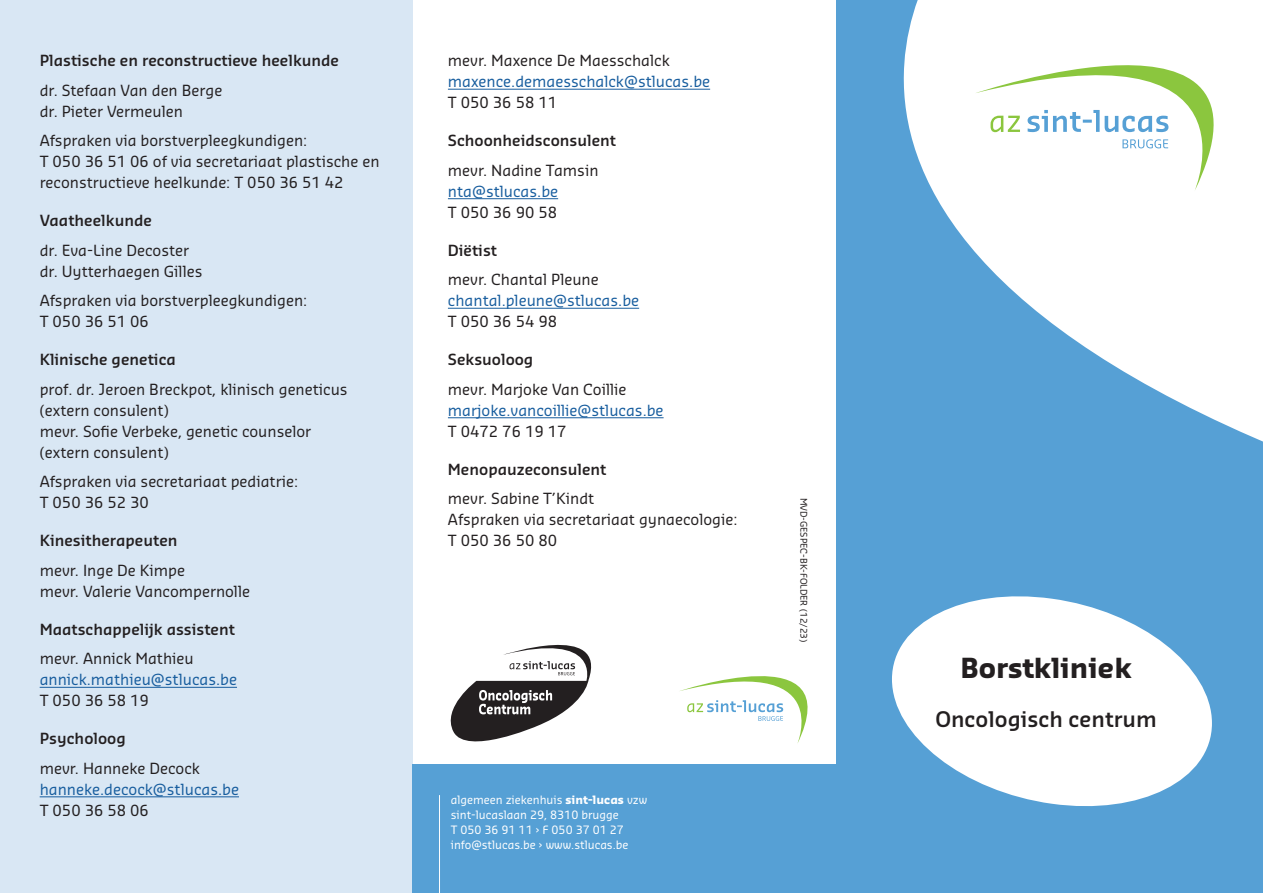
<style>
.page{position:relative;width:1263px;height:893px;background:#fff}
.page>*{position:absolute;margin:0;border:0;box-sizing:border-box;transform-origin:0 0}
.t1{font:700 27px "Sansa Std";color:#231f20}
.t2{font:600 21px "Sansa Std";color:#231f20}
.t3{font:15px/21px "Sansa Std";color:#231f20}
.t4{font:600 15px "Sansa Std";color:#231f20}
.t5{font:15px "Sansa Std";color:#175d9e}
.t6{font:11.25px/15px "Sansa Std";color:#fff}
.t7{font:9px "Sansa Std";color:#231f20}
.s1{font-weight:700}
</style>
<div class="page">
<div style="left:837px;top:0;width:426px;height:893px;background:#56a0d5"></div>
<div style="left:0;top:0;width:412px;height:893px;background:#d9e7f4"></div>
<svg style="left:892px;top:596px;width:320px;height:211px;fill:#fff"></svg>
<div style="left:412px;top:764px;width:426px;height:129px;background:#56a0d5"></div>
<hr style="left:439px;top:795px;width:1px;height:98px;background:#fff">
<svg style="left:680px;top:633px;width:157px;height:111px"></svg>
<svg style="left:680px;top:0;width:583px;height:495px;fill:#fff"></svg>
<div style="left:975px;top:0;width:288px;height:191px;background:#fff"></div>
<svg style="left:990px;top:116px;width:30px;height:16px"></svg>
<svg style="left:1122px;top:139px;width:46px;height:9px"></svg>
<svg style="left:1027px;top:110px;width:141px;height:22px"></svg>
<hr style="left:40px;top:687px;width:197px;height:1px;background:#175d9e">
<hr style="left:40px;top:797px;width:199px;height:1px;background:#175d9e">
<hr style="left:448px;top:89px;width:262px;height:1px;background:#175d9e">
<hr style="left:448px;top:198px;width:110px;height:1px;background:#175d9e">
<hr style="left:448px;top:308px;width:191px;height:1px;background:#175d9e">
<hr style="left:448px;top:417px;width:216px;height:1px;background:#175d9e">
<svg style="left:450px;top:644px;width:142px;height:98px"></svg>
<p class="t4" style="left:40px;top:51px;width:301px">Plastische en reconstructieve heelkunde</p>
<p class="t3" style="left:40px;top:79px;width:184px">dr. Stefaan Van den Berge dr. Pieter Vermeulen</p>
<p class="t3" style="left:40px;top:129px;width:341px">Afspraken via borstverpleegkundigen:<br>T 050 36 51 06 of via secretariaat plastische en reconstructieve heelkunde: T 050 36 51 42</p>
<p class="t4" style="left:40px;top:211px;width:114px">Vaatheelkunde</p>
<p class="t3" style="left:40px;top:239px;width:164px">dr. Eva-Line Decoster dr. Uytterhaegen Gilles</p>
<p class="t3" style="left:40px;top:289px;width:269px">Afspraken via borstverpleegkundigen:<br>T 050 36 51 06</p>
<p class="t4" style="left:40px;top:350px;width:138px">Klinische genetica</p>
<p class="t3" style="left:40px;top:378px;width:309px">prof. dr. Jeroen Breckpot, klinisch geneticus (extern consulent)<br>mevr. Sofie Verbeke, genetic counselor (extern consulent)</p>
<p class="t3" style="left:40px;top:470px;width:260px">Afspraken via secretariaat pediatrie:<br>T 050 36 52 30</p>
<p class="t4" style="left:40px;top:531px;width:139px">Kinesitherapeuten</p>
<p class="t3" style="left:40px;top:559px;width:212px">mevr. Inge De Kimpe<br>mevr. Valerie Vancompernolle</p>
<p class="t4" style="left:40px;top:619px;width:197px">Maatschappelijk assistent</p>
<p class="t3" style="left:40px;top:647px;width:156px">mevr. Annick Mathieu</p>
<p class="t5" style="left:40px;top:670px;width:199px">annick.mathieu@stlucas.be</p>
<p class="t3" style="left:40px;top:689px;width:111px">T 050 36 58 19</p>
<p class="t4" style="left:40px;top:729px;width:88px">Psycholoog</p>
<p class="t3" style="left:40px;top:757px;width:162px">mevr. Hanneke Decock</p>
<p class="t5" style="left:40px;top:779px;width:201px">hanneke.decock@stlucas.be</p>
<p class="t3" style="left:40px;top:799px;width:111px">T 050 36 58 06</p>
<p class="t3" style="left:448px;top:49px;width:223px">mevr. Maxence De Maesschalck</p>
<p class="t5" style="left:448px;top:72px;width:264px">maxence.demaesschalck@stlucas.be</p>
<p class="t3" style="left:448px;top:91px;width:111px">T 050 36 58 11</p>
<p class="t4" style="left:448px;top:131px;width:170px">Schoonheidsconsulent</p>
<p class="t3" style="left:448px;top:159px;width:152px">mevr. Nadine Tamsin</p>
<p class="t5" style="left:448px;top:181px;width:112px">nta@stlucas.be</p>
<p class="t3" style="left:448px;top:201px;width:111px">T 050 36 90 58</p>
<p class="t4" style="left:448px;top:240px;width:51px">Diëtist</p>
<p class="t3" style="left:448px;top:268px;width:152px">mevr. Chantal Pleune</p>
<p class="t5" style="left:448px;top:291px;width:193px">chantal.pleune@stlucas.be</p>
<p class="t3" style="left:448px;top:310px;width:111px">T 050 36 54 98</p>
<p class="t4" style="left:448px;top:350px;width:87px">Seksuoloog</p>
<p class="t3" style="left:448px;top:378px;width:180px">mevr. Marjoke Van Coillie</p>
<p class="t5" style="left:448px;top:400px;width:217px">marjoke.vancoillie@stlucas.be</p>
<p class="t3" style="left:448px;top:420px;width:120px">T 0472 76 19 17</p>
<p class="t4" style="left:448px;top:459px;width:160px">Menopauzeconsulent</p>
<p class="t3" style="left:448px;top:487px;width:291px">mevr. Sabine T’Kindt<br>Afspraken via secretariaat gynaecologie:<br>T 050 36 50 80</p>
<p class="t7" style="left:810px;top:498px;width:146px;rotate:90deg">MVD-GESPEC-BK-FOLDER (12/23)</p>
<p class="t6" style="left:451px;top:791px;width:198px">algemeen ziekenhuis <span class="s1">sint-lucas</span> vzw sint-lucaslaan 29, 8310 brugge<br>T 050 36 91 11 › F 050 37 01 27 info@stlucas.be › www.stlucas.be</p>
<h1 class="t1" style="left:960px;top:650px;width:173px">Borstkliniek</h1>
<h2 class="t2" style="left:935px;top:705px;width:223px">Oncologisch centrum</h2>
</div>
